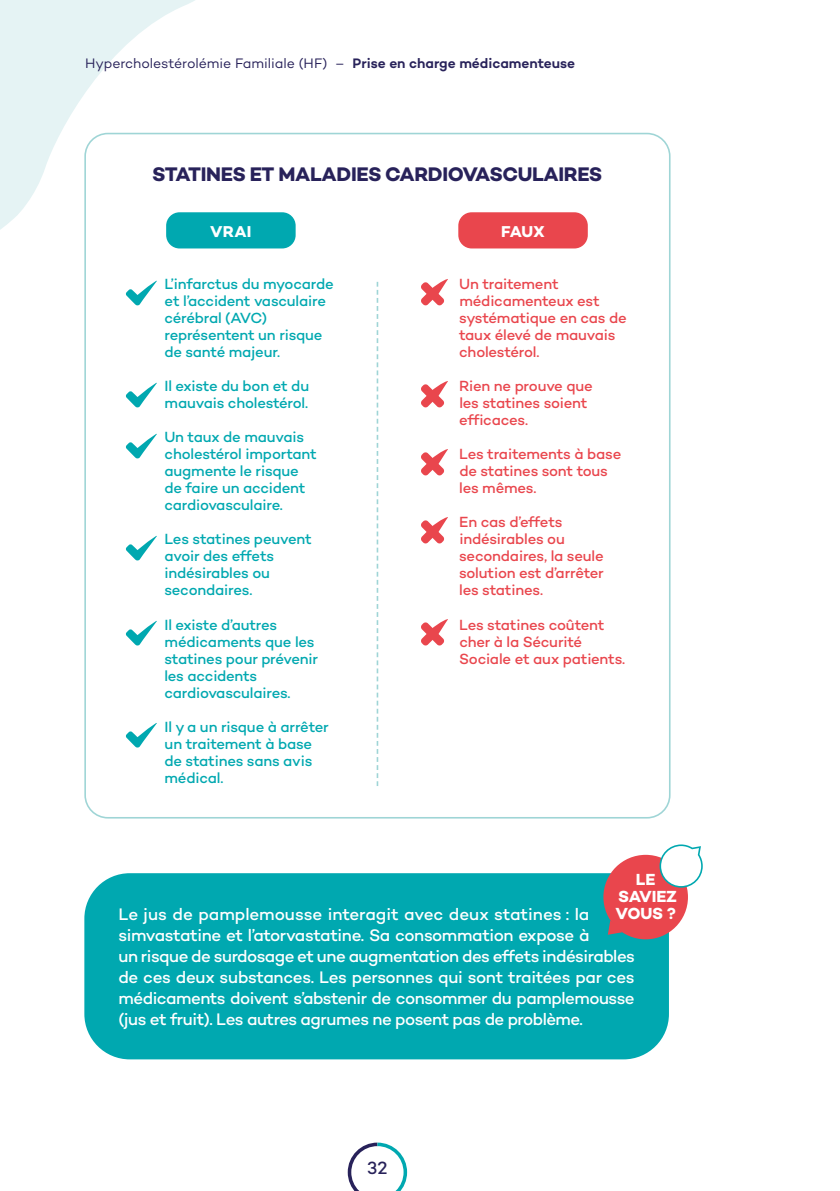
<style>
.page{position:relative;width:840px;height:1191px;background:#fff}
.page>*{position:absolute;margin:0;border:0;box-sizing:border-box;transform-origin:0 0}
.t1{font:700 20px "Campton";letter-spacing:-.025em;color:#28225a}
.t2{font:500 18px "Campton";color:#28225a}
.t3{font:500 17px/21px "Campton";letter-spacing:-.025em;color:#fff}
.t4{font:700 16.4px/17.2px "Campton";letter-spacing:-.01em;color:#fff;text-align:center}
.t5{font:700 16px "Campton";letter-spacing:.015em;color:#fff}
.t6{font:500 15px/17px "Campton";letter-spacing:-.015em;color:#00a8b0}
.t7{font:500 15px/17px "Campton";letter-spacing:-.015em;color:#e9464d}
.t8{font:14px "Campton";letter-spacing:-.005em;color:#28225a}
.s1{font-weight:600}
</style>
<div class="page">
<svg style="left:347px;top:1142px;width:61px;height:49px"></svg>
<svg style="left:0;top:0;width:254px;height:281px"></svg>
<div style="left:166px;top:212px;width:129px;height:36px;background:#00a8b0;border-radius:13px"></div>
<div style="left:458px;top:212px;width:129px;height:36px;background:#e9464d;border-radius:13px"></div>
<svg style="left:126px;top:281px;width:31px;height:24px"></svg>
<svg style="left:126px;top:383px;width:31px;height:24px"></svg>
<svg style="left:126px;top:434px;width:31px;height:24px"></svg>
<svg style="left:126px;top:536px;width:31px;height:24px"></svg>
<svg style="left:126px;top:621px;width:31px;height:24px"></svg>
<svg style="left:126px;top:723px;width:31px;height:24px"></svg>
<svg style="left:421px;top:279px;width:27px;height:27px"></svg>
<svg style="left:421px;top:381px;width:27px;height:27px"></svg>
<svg style="left:421px;top:449px;width:27px;height:27px"></svg>
<svg style="left:421px;top:517px;width:27px;height:27px"></svg>
<svg style="left:421px;top:619px;width:27px;height:27px"></svg>
<svg style="left:376px;top:282px;width:2px;height:504px"></svg>
<div style="left:84px;top:873px;width:584px;height:186px;background:#00a8b0;border-radius:45px"></div>
<div style="left:603px;top:855px;width:84px;height:84px;background:#e9464d;border-radius:50%"></div>
<svg style="left:608px;top:920px;width:14px;height:14px"></svg>
<svg style="left:658px;top:844px;width:45px;height:44px"></svg>
<p class="t8" style="left:85px;top:55px;width:491px">Hypercholestérolémie Familiale (HF) – <span class="s1">Prise en charge médicamenteuse</span></p>
<h1 class="t1" style="left:152px;top:161px;width:451px">STATINES ET MALADIES CARDIOVASCULAIRES</h1>
<p class="t5" style="left:210px;top:221px;width:43px">VRAI</p>
<p class="t6" style="left:164px;top:275px;width:171px">L’infarctus du myocarde et l’accident vasculaire cérébral (AVC) représentent un risque de santé majeur.</p>
<p class="t6" style="left:164px;top:377px;width:146px">Il existe du bon et du mauvais cholestérol.</p>
<p class="t6" style="left:164px;top:428px;width:154px">Un taux de mauvais cholestérol important augmente le risque de faire un accident cardiovasculaire.</p>
<p class="t6" style="left:164px;top:530px;width:149px">Les statines peuvent avoir des effets indésirables ou secondaires.</p>
<p class="t6" style="left:164px;top:615px;width:155px">Il existe d’autres médicaments que les statines pour prévenir les accidents cardiovasculaires.</p>
<p class="t6" style="left:164px;top:717px;width:166px">Il y a un risque à arrêter un traitement à base de statines sans avis médical.</p>
<p class="t5" style="left:501px;top:221px;width:45px">FAUX</p>
<p class="t7" style="left:459px;top:275px;width:169px">Un traitement médicamenteux est systématique en cas de taux élevé de mauvais cholestérol.</p>
<p class="t7" style="left:459px;top:377px;width:135px">Rien ne prouve que les statines soient efficaces.</p>
<p class="t7" style="left:459px;top:445px;width:163px">Les traitements à base de statines sont tous les mêmes.</p>
<p class="t7" style="left:459px;top:513px;width:146px">En cas d’effets indésirables ou secondaires, la seule solution est d’arrêter les statines.</p>
<p class="t7" style="left:459px;top:615px;width:167px">Les statines coûtent cher à la Sécurité<br>Sociale et aux patients.</p>
<p class="t4" style="left:615px;top:870px;width:63px">LE<br>SAVIEZ<br>VOUS ?</p>
<p class="t3" style="left:118px;top:903px;width:517px">Le jus de pamplemousse interagit avec deux statines : la simvastatine et l’atorvastatine. Sa consommation expose à<br>un risque de surdosage et une augmentation des effets indésirables de ces deux substances. Les personnes qui sont traitées par ces médicaments doivent s’abstenir de consommer du pamplemousse (jus et fruit). Les autres agrumes ne posent pas de problème.</p>
<p class="t2" style="left:367px;top:1156px;width:22px">32</p>
</div>
